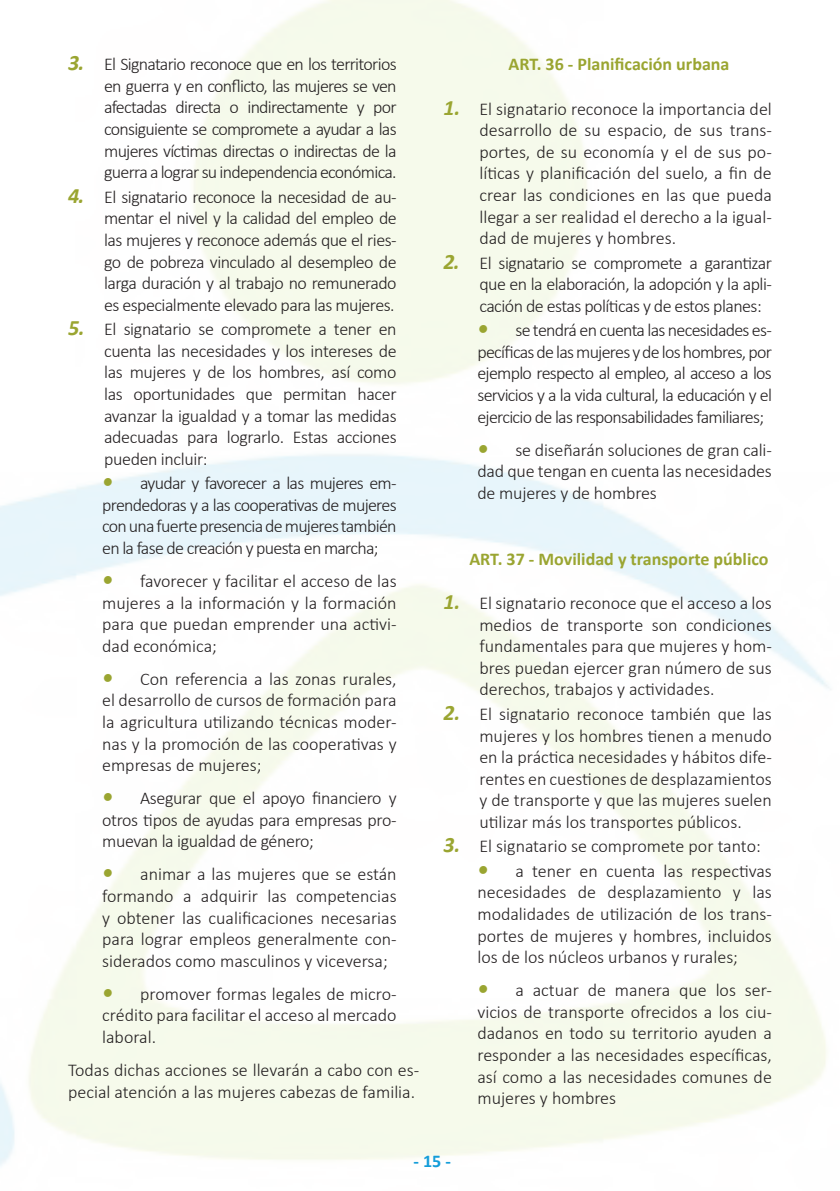
<style>
.page{position:relative;width:840px;height:1191px;background:#fff}
.page>*{position:absolute;margin:0;border:0;box-sizing:border-box;transform-origin:0 0}
.t1{font:300 18px/21.6px "Calibri";letter-spacing:-.01em;color:#231f20;text-align:justify}
.t2{font:700 18px "Calibri";color:#9aa531}
.t3{font:700 18px "Calibri";color:#149dd9}
.s1{font-weight:700;font-style:italic;font-size:22px;color:#9aa531}
</style>
<div class="page">
<p class="t1" style="left:104px;top:53px;width:294px;text-indent:-36px"><span class="s1">3.</span> El Signatario reconoce que en los territorios en guerra y en conflicto, las mujeres se ven afectadas directa o indirectamente y por consiguiente se compromete a ayudar a las mujeres víctimas directas o indirectas de la guerra a lograr su independencia económica.</p>
<p class="t1" style="left:104px;top:186px;width:294px;text-indent:-36px"><span class="s1">4.</span> El signatario reconoce la necesidad de au&shy;mentar el nivel y la calidad del empleo de las mujeres y reconoce además que el ries&shy;go de pobreza vinculado al desempleo de larga duración y al trabajo no remunerado es especialmente elevado para las mujeres.</p>
<p class="t1" style="left:104px;top:318px;width:294px;text-indent:-36px"><span class="s1">5.</span> El signatario se compromete a tener en cuenta las necesidades y los intereses de las mujeres y de los hombres, así como las oportunidades que permitan hacer avanzar la igualdad y a tomar las medidas adecuadas para lograrlo. Estas acciones pueden incluir:</p>
<p class="t1" style="left:102px;top:472px;width:296px"><span class="s1">•</span> ayudar y favorecer a las mujeres em&shy;prendedoras y a las cooperativas de mujeres con una fuerte presencia de mujeres también en la fase de creación y puesta en marcha;</p>
<p class="t1" style="left:102px;top:570px;width:296px"><span class="s1">•</span> favorecer y facilitar el acceso de las mujeres a la información y la formación para que puedan emprender una activi&shy;dad económica;</p>
<p class="t1" style="left:102px;top:668px;width:296px"><span class="s1">•</span> Con referencia a las zonas rurales, el desarrollo de cursos de formación para la agricultura utilizando técnicas moder&shy;nas y la promoción de las cooperativas y empresas de mujeres;</p>
<p class="t1" style="left:102px;top:787px;width:296px"><span class="s1">•</span> Asegurar que el apoyo financiero y otros tipos de ayudas para empresas pro&shy;muevan la igualdad de género;</p>
<p class="t1" style="left:102px;top:863px;width:296px"><span class="s1">•</span> animar a las mujeres que se están formando a adquirir las competencias y obtener las cualificaciones necesarias para lograr empleos generalmente con&shy;siderados como masculinos y viceversa;</p>
<p class="t1" style="left:102px;top:982px;width:296px"><span class="s1">•</span> promover formas legales de micro&shy;crédito para facilitar el acceso al mercado laboral.</p>
<p class="t1" style="left:68px;top:1059px;width:352px">Todas dichas acciones se llevarán a cabo con es&shy;pecial atención a las mujeres cabezas de familia.</p>
<p class="t2" style="left:508px;top:51px;width:222px">ART. 36 - Planificación urbana</p>
<p class="t1" style="left:479px;top:98px;width:294px;text-indent:-36px"><span class="s1">1.</span> El signatario reconoce la importancia del desarrollo de su espacio, de sus trans&shy;portes, de su economía y el de sus po&shy;líticas y planificación del suelo, a fin de crear las condiciones en las que pueda llegar a ser realidad el derecho a la igual&shy;dad de mujeres y hombres.</p>
<p class="t1" style="left:479px;top:252px;width:294px;text-indent:-36px"><span class="s1">2.</span> El signatario se compromete a garantizar que en la elaboración, la adopción y la apli&shy;cación de estas políticas y de estos planes:</p>
<p class="t1" style="left:477px;top:319px;width:296px"><span class="s1">•</span> se tendrá en cuenta las necesidades es&shy;pecíficas de las mujeres y de los hombres, por ejemplo respecto al empleo, al acceso a los servicios y a la vida cultural, la educación y el ejercicio de las responsabilidades familiares;</p>
<p class="t1" style="left:477px;top:439px;width:296px"><span class="s1">•</span> se diseñarán soluciones de gran cali&shy;dad que tengan en cuenta las necesidades de mujeres y de hombres</p>
<p class="t2" style="left:469px;top:546px;width:300px">ART. 37 - Movilidad y transporte público</p>
<p class="t1" style="left:479px;top:592px;width:294px;text-indent:-36px"><span class="s1">1.</span> El signatario reconoce que el acceso a los medios de transporte son condiciones fundamentales para que mujeres y hom&shy;bres puedan ejercer gran número de sus derechos, trabajos y actividades.</p>
<p class="t1" style="left:479px;top:703px;width:294px;text-indent:-36px"><span class="s1">2.</span> El signatario reconoce también que las mujeres y los hombres tienen a menudo en la práctica necesidades y hábitos dife&shy;rentes en cuestiones de desplazamientos y de transporte y que las mujeres suelen utilizar más los transportes públicos.</p>
<p class="t1" style="left:443px;top:835px;width:319px"><span class="s1">3.</span> El signatario se compromete por tanto:</p>
<p class="t1" style="left:477px;top:860px;width:296px"><span class="s1">•</span> a tener en cuenta las respectivas necesidades de desplazamiento y las modalidades de utilización de los trans&shy;portes de mujeres y hombres, incluidos los de los núcleos urbanos y rurales;</p>
<p class="t1" style="left:477px;top:979px;width:296px"><span class="s1">•</span> a actuar de manera que los ser&shy;vicios de transporte ofrecidos a los ciu&shy;dadanos en todo su territorio ayuden a responder a las necesidades específicas, así como a las necesidades comunes de mujeres y hombres</p>
<p class="t3" style="left:413px;top:1148px;width:39px">- 15 -</p>
</div>
